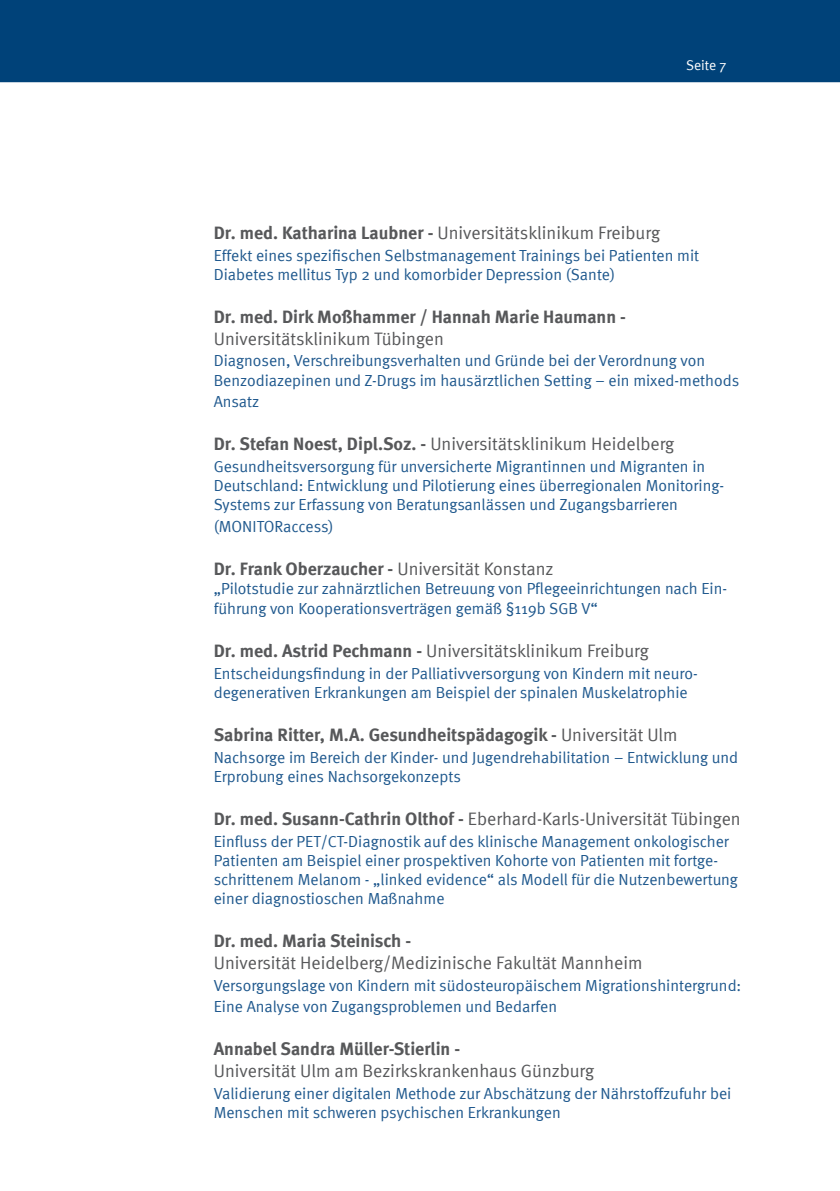
<style>
.page{position:relative;width:840px;height:1191px;background:#fff}
.page>*{position:absolute;margin:0;border:0;box-sizing:border-box;transform-origin:0 0}
.fließtext{font:18px "Meta Normal";color:#57585a}
.fließtext-2{font:700 18px "Meta";color:#57585a}
.fließtext-3{font:16px/19.2px "Meta Normal";color:#20598e}
.t1{font:14px "Meta Normal";color:#fff}
.s1{font-family:"Meta";font-weight:700}
.s2{font-family:"Meta Normal";font-weight:400}
</style>
<div class="page">
<div style="left:0;top:0;width:839px;height:82px;background:#004279"></div>
<p class="t1" style="left:685px;top:57px;width:42px">Seite 7</p>
<p class="fließtext" style="left:214px;top:222px;width:447px"><span class="s1">Dr. med. Katharina Laubner -</span> Universitätsklinikum Freiburg</p>
<p class="fließtext-3" style="left:214px;top:245px;width:486px">Effekt eines spezifischen Selbstmanagement Trainings bei Patienten mit</p>
<p class="fließtext-3" style="left:214px;top:265px;width:402px">Diabetes mellitus Typ 2 und komorbider Depression (Sante)</p>
<p class="fließtext-2" style="left:214px;top:306px;width:413px">Dr. med. Dirk Moßhammer / Hannah Marie Haumann -</p>
<p class="fließtext" style="left:214px;top:328px;width:231px">Universitätsklinikum Tübingen</p>
<p class="fließtext-3" style="left:214px;top:351px;width:526px">Diagnosen, Verschreibungsverhalten und Gründe bei der Verordnung von<br>Benzodiazepinen und Z-Drugs im hausärztlichen Setting – ein mixed-methods</p>
<p class="fließtext-3" style="left:214px;top:392px;width:47px">Ansatz</p>
<p class="fließtext" style="left:214px;top:434px;width:462px"><span class="s1">Dr. Stefan Noest, Dipl.Soz. -</span> Universitätsklinikum Heidelberg</p>
<p class="fließtext-3" style="left:214px;top:457px;width:511px">Gesundheitsversorgung für unversicherte Migrantinnen und Migranten in<br>Deutschland: Entwicklung und Pilotierung eines überregionalen Monitoring-<br>Systems zur Erfassung von Beratungsanlässen und Zugangsbarrieren</p>
<p class="fließtext-3" style="left:214px;top:517px;width:121px">(MONITORaccess)</p>
<p class="fließtext-2" style="left:214px;top:558px;width:341px">Dr. Frank Oberzaucher - <span class="s2">Universität Konstanz</span></p>
<p class="fließtext-3" style="left:214px;top:579px;width:514px">„Pilotstudie zur zahnärztlichen Betreuung von Pflegeeinrichtungen nach Ein&shy;führung von Kooperationsverträgen gemäß §119b SGB V“</p>
<p class="fließtext" style="left:214px;top:640px;width:436px"><span class="s1">Dr. med. Astrid Pechmann -</span> Universitätsklinikum Freiburg</p>
<p class="fließtext-3" style="left:214px;top:663px;width:485px">Entscheidungsfindung in der Palliativversorgung von Kindern mit neuro-</p>
<p class="fließtext-3" style="left:214px;top:682px;width:475px">degenerativen Erkrankungen am Beispiel der spinalen Muskelatrophie</p>
<p class="fließtext-2" style="left:214px;top:724px;width:465px">Sabrina Ritter, M.A. Gesundheitspädagogik - <span class="s2">Universität Ulm</span></p>
<p class="fließtext-3" style="left:214px;top:747px;width:525px">Nachsorge im Bereich der Kinder- und Jugendrehabilitation – Entwicklung und<br>Erprobung eines Nachsorgekonzepts</p>
<p class="fließtext" style="left:214px;top:808px;width:528px"><span class="s1">Dr. med. Susann-Cathrin Olthof -</span> Eberhard-Karls-Universität Tübingen</p>
<p class="fließtext-3" style="left:214px;top:831px;width:525px">Einfluss der PET/CT-Diagnostik auf des klinische Management onkologischer Patienten am Beispiel einer prospektiven Kohorte von Patienten mit fortge&shy;schrittenem Melanom - „linked evidence“ als Modell für die Nutzenbewertung einer diagnostioschen Maßnahme</p>
<p class="fließtext-2" style="left:214px;top:930px;width:199px">Dr. med. Maria Steinisch -</p>
<p class="fließtext" style="left:214px;top:952px;width:430px">Universität Heidelberg/Medizinische Fakultät Mannheim</p>
<p class="fließtext-3" style="left:214px;top:974px;width:528px;line-height:21.6px">Versorgungslage von Kindern mit südosteuropäischem Migrationshintergrund:<br>Eine Analyse von Zugangsproblemen und Bedarfen</p>
<p class="fließtext-2" style="left:214px;top:1038px;width:248px">Annabel Sandra Müller-Stierlin -</p>
<p class="fließtext" style="left:214px;top:1060px;width:382px">Universität Ulm am Bezirkskrankenhaus Günzburg</p>
<p class="fließtext-3" style="left:214px;top:1083px;width:519px">Validierung einer digitalen Methode zur Abschätzung der Nährstoffzufuhr bei<br>Menschen mit schweren psychischen Erkrankungen</p>
</div>
